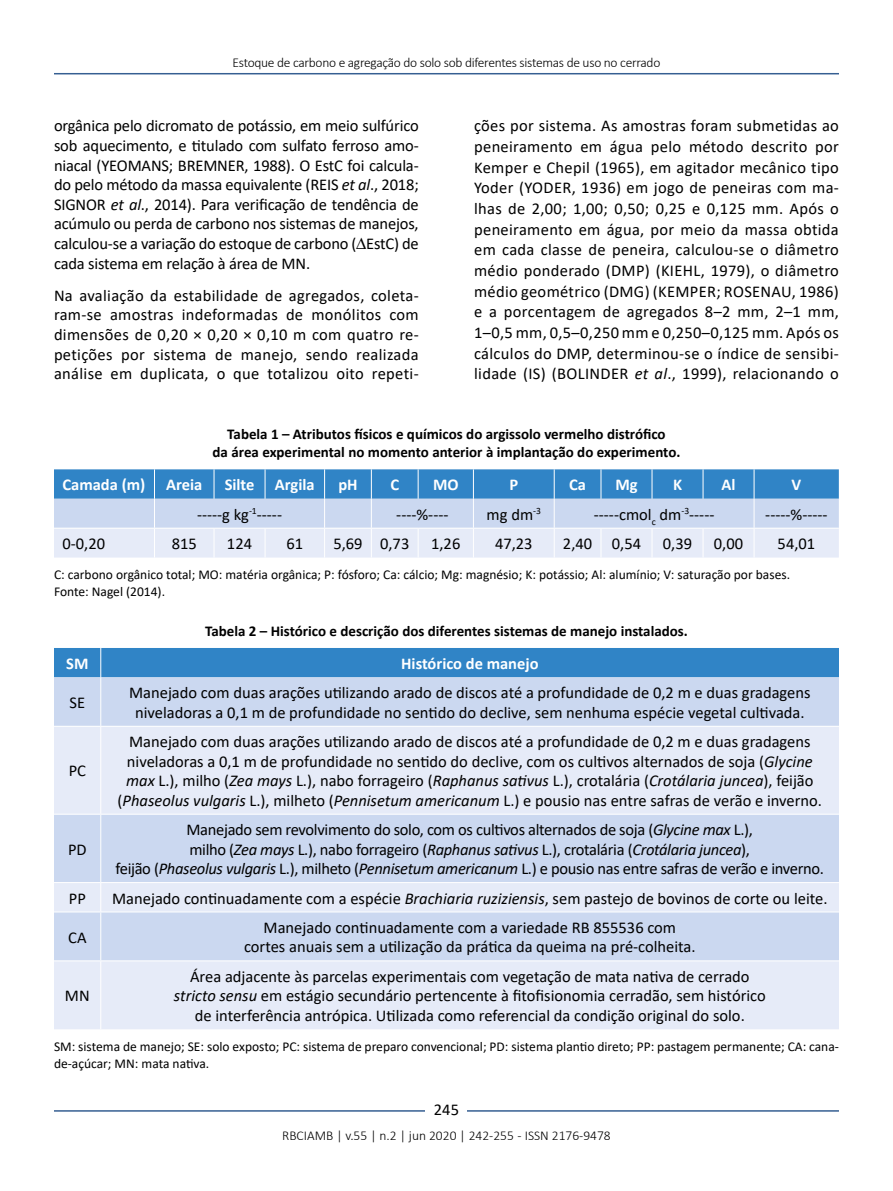
<style>
.page{position:relative;width:893px;height:1191px;background:#fff}
.page>*{position:absolute;margin:0;border:0;box-sizing:border-box;transform-origin:0 0}
.t1{font:16.5px/19.5px "Calibri";color:#000;text-align:center}
.t2{font:16.5px/19.5px "Calibri";letter-spacing:-.02em;color:#000;text-align:center}
.t3{font:700 16.5px "Calibri";color:#fff}
.t4{font:700 15px/18px "Calibri";color:#000;text-align:center}
.t5{font:13.5px/16.2px "Calibri";color:#000}
.t6{font:300 13.5px "Calibri";letter-spacing:-.02em;color:#000}
.t7{font:300 13.5px "Calibri";color:#000}
.s1{font-style:italic}
</style>
<div class="page">
<hr style="left:54px;top:73px;width:785px;height:1px;background:#365f92">
<hr style="left:54px;top:1110px;width:785px;height:1px;background:#365f92">
<div style="left:426px;top:1096px;width:41px;height:26px;background:#fff"></div>
<svg style="left:54px;top:469px;width:785px;height:88px;background:#a2c3e5"></svg>
<div style="left:54px;top:677px;width:785px;height:49px;background:#cbd8f0"></div>
<svg style="left:54px;top:727px;width:785px;height:302px;background:#dbe3f4"></svg>
<div style="left:54px;top:648px;width:785px;height:29px;background:#3084c6"></div>
<hr style="left:100px;top:677px;width:1px;height:49px;background:#fff">
<hr style="left:100px;top:726px;width:1px;height:88px;background:#fff">
<hr style="left:54px;top:814px;width:47px;height:1px;background:#fff">
<hr style="left:101px;top:814px;width:738px;height:1px;background:#fff">
<hr style="left:100px;top:814px;width:1px;height:68px;background:#fff">
<hr style="left:54px;top:882px;width:47px;height:1px;background:#fff">
<hr style="left:101px;top:882px;width:738px;height:1px;background:#fff">
<svg style="left:100px;top:883px;width:1px;height:28px"></svg>
<hr style="left:54px;top:911px;width:47px;height:1px;background:#fff">
<hr style="left:101px;top:911px;width:738px;height:1px;background:#fff">
<hr style="left:100px;top:912px;width:1px;height:48px;background:#fff">
<hr style="left:54px;top:960px;width:47px;height:1px;background:#fff">
<hr style="left:101px;top:960px;width:738px;height:1px;background:#fff">
<hr style="left:100px;top:961px;width:1px;height:68px;background:#fff">
<p class="t6" style="left:233px;top:54px;width:429px">Estoque de carbono e agregação do solo sob diferentes sistemas de uso no cerrado</p>
<p class="t1" style="left:54px;top:116px;width:366px;text-align:justify">orgânica pelo dicromato de potássio, em meio sulfúrico sob aquecimento, e titulado com sulfato ferroso amo&shy;niacal (YEOMANS; BREMNER, 1988). O EstC foi calcula&shy;do pelo método da massa equivalente (REIS <span class="s1">et al</span>., 2018; SIGNOR <span class="s1">et al</span>., 2014). Para verificação de tendência de acúmulo ou perda de carbono nos sistemas de manejos, calculou-se a variação do estoque de carbono ( EstC) de cada sistema em relação à área de MN.</p>
<p class="t1" style="left:54px;top:285px;width:366px;text-align:justify">Na avaliação da estabilidade de agregados, coleta&shy;ram-se amostras indeformadas de monólitos com dimensões de 0,20 × 0,20 × 0,10 m com quatro re&shy;petições por sistema de manejo, sendo realizada análise em duplicata, o que totalizou oito repeti-</p>
<p class="t1" style="left:474px;top:115px;width:366px;line-height:20.7px;text-align:justify">ções por sistema. As amostras foram submetidas ao peneiramento em água pelo método descrito por Kemper e Chepil (1965), em agitador mecânico tipo Yoder (YODER, 1936) em jogo de peneiras com ma&shy;lhas de 2,00; 1,00; 0,50; 0,25 e 0,125 mm. Após o peneiramento em água, por meio da massa obtida em cada classe de peneira, calculou-se o diâmetro médio ponderado (DMP) (KIEHL, 1979), o diâmetro médio geométrico (DMG) (KEMPER; ROSENAU, 1986) e a porcentagem de agregados 8–2 mm, 2–1 mm, 1–0,5 mm, 0,5–0,250 mm e 0,250–0,125 mm. Após os cálculos do DMP, determinou-se o índice de sensibi&shy;lidade (IS) (BOLINDER <span class="s1">et al</span>., 1999), relacionando o</p>
<p class="t4" style="left:213px;top:425px;width:469px">Tabela 1 – Atributos físicos e químicos do argissolo vermelho distrófico<br>da área experimental no momento anterior à implantação do experimento.</p>
<p class="t3" style="left:63px;top:473px;width:84px">Camada (m)</p>
<p class="t3" style="left:166px;top:473px;width:38px">Areia</p>
<p class="t3" style="left:225px;top:473px;width:92px">Silte Argila</p>
<p class="t3" style="left:338px;top:473px;width:21px">pH</p>
<p class="t3" style="left:390px;top:473px;width:10px">C</p>
<p class="t3" style="left:433px;top:473px;width:27px">MO</p>
<p class="t3" style="left:509px;top:473px;width:10px">P</p>
<p class="t3" style="left:569px;top:473px;width:18px">Ca</p>
<p class="t3" style="left:615px;top:473px;width:24px">Mg</p>
<p class="t3" style="left:673px;top:473px;width:11px">K</p>
<p class="t3" style="left:721px;top:473px;width:16px">Al</p>
<p class="t3" style="left:792px;top:473px;width:11px">V</p>
<p class="t1" style="left:197px;top:504px;width:87px">-----g kg<sup>-1</sup>-----</p>
<p class="t1" style="left:396px;top:504px;width:54px">----%----</p>
<p class="t1" style="left:487px;top:504px;width:56px">mg dm<sup>-3</sup></p>
<p class="t1" style="left:594px;top:504px;width:122px">-----cmol<sub>c</sub> dm<sup>-3</sup>-----</p>
<p class="t1" style="left:765px;top:504px;width:64px">-----%-----</p>
<p class="t1" style="left:62px;top:533px;width:44px">0-0,20</p>
<p class="t1" style="left:172px;top:533px;width:27px">815</p>
<p class="t1" style="left:227px;top:533px;width:27px">124</p>
<p class="t1" style="left:286px;top:533px;width:18px">61</p>
<p class="t1" style="left:333px;top:533px;width:77px">5,69 0,73</p>
<p class="t1" style="left:431px;top:533px;width:31px">1,26</p>
<p class="t1" style="left:495px;top:533px;width:39px">47,23</p>
<p class="t1" style="left:563px;top:533px;width:80px">2,40 0,54</p>
<p class="t1" style="left:663px;top:533px;width:31px">0,39</p>
<p class="t1" style="left:714px;top:533px;width:31px">0,00</p>
<p class="t1" style="left:778px;top:533px;width:39px">54,01</p>
<p class="t5" style="left:54px;top:566px;width:738px">C: carbono orgânico total; MO: matéria orgânica; P: fósforo; Ca: cálcio; Mg: magnésio; K: potássio; Al: alumínio; V: saturação por bases.<br>Fonte: Nagel (2014).</p>
<p class="t4" style="left:205px;top:622px;width:484px">Tabela 2 – Histórico e descrição dos diferentes sistemas de manejo instalados.</p>
<p class="t3" style="left:66px;top:651px;width:24px">SM</p>
<p class="t3" style="left:401px;top:651px;width:139px">Histórico de manejo</p>
<p class="t1" style="left:70px;top:692px;width:17px">SE</p>
<p class="t1" style="left:129px;top:682px;width:683px">Manejado com duas arações utilizando arado de discos até a profundidade de 0,2 m e duas gradagens niveladoras a 0,1 m de profundidade no sentido do declive, sem nenhuma espécie vegetal cultivada.</p>
<p class="t1" style="left:69px;top:761px;width:19px">PC</p>
<p class="t1" style="left:68px;top:839px;width:20px">PD</p>
<p class="t1" style="left:118px;top:731px;width:706px">Manejado com duas arações utilizando arado de discos até a profundidade de 0,2 m e duas gradagens niveladoras a 0,1 m de profundidade no sentido do declive, com os cultivos alternados de soja (<span class="s1">Glycine max</span> L.), milho (<span class="s1">Zea mays</span> L.), nabo forrageiro (<span class="s1">Raphanus sativus</span> L.), crotalária (<span class="s1">Crotálaria juncea</span>), feijão (<span class="s1">Phaseolus vulgaris</span> L.), milheto (<span class="s1">Pennisetum americanum</span> L.) e pousio nas entre safras de verão e inverno.</p>
<p class="t2" style="left:115px;top:819px;width:710px">Manejado sem revolvimento do solo, com os cultivos alternados de soja (<span class="s1">Glycine max</span> L.),<br>milho (<span class="s1">Zea mays</span> L.), nabo forrageiro (<span class="s1">Raphanus sativus</span> L.), crotalária (<span class="s1">Crotálaria juncea</span>),<br>feijão (<span class="s1">Phaseolus vulgaris</span> L.), milheto (<span class="s1">Pennisetum americanum</span> L.) e pousio nas entre safras de verão e inverno.</p>
<p class="t1" style="left:69px;top:888px;width:19px">PP</p>
<p class="t1" style="left:112px;top:888px;width:717px">Manejado continuadamente com a espécie <span class="s1">Brachiaria ruziziensis</span>, sem pastejo de bovinos de corte ou leite.</p>
<p class="t1" style="left:68px;top:927px;width:20px">CA</p>
<p class="t1" style="left:244px;top:917px;width:453px">Manejado continuadamente com a variedade RB 855536 com cortes anuais sem a utilização da prática da queima na pré-colheita.</p>
<p class="t1" style="left:65px;top:985px;width:26px">MN</p>
<p class="t1" style="left:174px;top:966px;width:593px">Área adjacente às parcelas experimentais com vegetação de mata nativa de cerrado <span class="s1">stricto sensu</span> em estágio secundário pertencente à fitofisionomia cerradão, sem histórico de interferência antrópica. Utilizada como referencial da condição original do solo.</p>
<p class="t5" style="left:54px;top:1038px;width:786px">SM: sistema de manejo; SE: solo exposto; PC: sistema de preparo convencional; PD: sistema plantio direto; PP: pastagem permanente; CA: cana&shy;de-açúcar; MN: mata nativa.</p>
<p class="t1" style="left:434px;top:1099px;width:27px">245</p>
<p class="t7" style="left:282px;top:1126px;width:330px">RBCIAMB | v.55 | n.2 | jun 2020 | 242-255 - ISSN 2176-9478</p>
</div>
